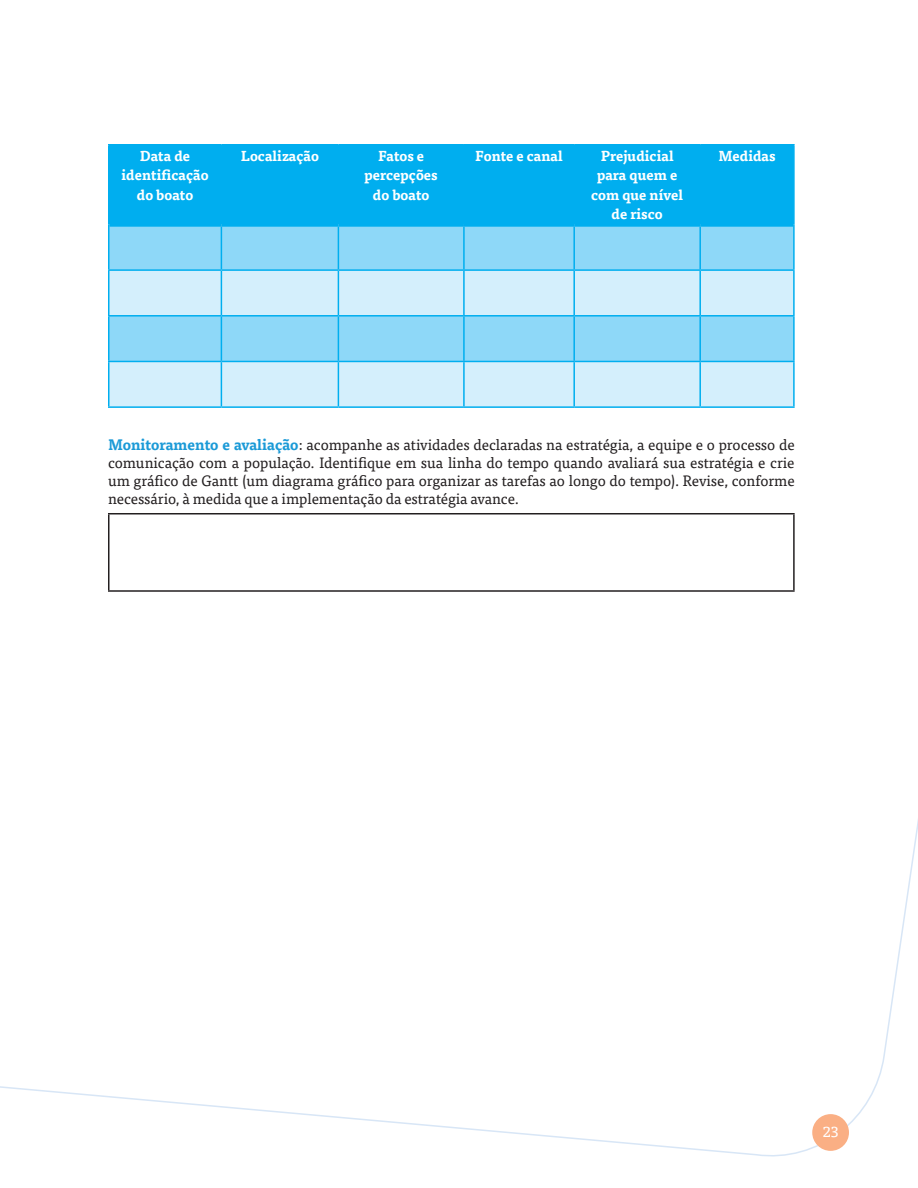
<style>
.page{position:relative;width:918px;height:1188px;background:#fff}
.page>*{position:absolute;margin:0;border:0;box-sizing:border-box;transform-origin:0 0}
.t1{font:15px/18px "Tisa Pro";letter-spacing:-.005em;color:#231f20;text-align:justify}
.t2{font:15px "Tisa Pro";color:#fff}
.t3{font:700 14.25px/19.5px "Tisa Pro";color:#fff;text-align:center}
.s1{font-weight:700;color:#1b9ad7}
</style>
<div class="page">
<svg style="left:0;top:820px;width:918px;height:337px"></svg>
<div style="left:812px;top:1114px;width:37px;height:37px;background:#faaf84;border-radius:50%"></div>
<div style="left:110px;top:146px;width:683px;height:76px;background:#00aeef"></div>
<div style="left:110px;top:227px;width:683px;height:42px;background:#8ed8f8"></div>
<svg style="left:110px;top:271px;width:683px;height:135px;fill:#d4effc"></svg>
<hr style="left:108px;top:144px;width:113px;height:2px;background:#00aeef">
<hr style="left:108px;top:146px;width:2px;height:78px;background:#00aeef">
<hr style="left:221px;top:144px;width:117px;height:2px;background:#00aeef">
<hr style="left:221px;top:146px;width:1px;height:76px;background:#00aeef">
<hr style="left:338px;top:144px;width:126px;height:2px;background:#00aeef">
<hr style="left:338px;top:146px;width:1px;height:76px;background:#00aeef">
<hr style="left:464px;top:144px;width:110px;height:2px;background:#00aeef">
<hr style="left:463px;top:146px;width:2px;height:76px;background:#00aeef">
<hr style="left:574px;top:144px;width:126px;height:2px;background:#00aeef">
<hr style="left:573px;top:146px;width:2px;height:76px;background:#00aeef">
<hr style="left:700px;top:144px;width:95px;height:2px;background:#00aeef">
<hr style="left:699px;top:146px;width:2px;height:76px;background:#00aeef">
<hr style="left:793px;top:146px;width:2px;height:78px;background:#00aeef">
<hr style="left:108px;top:224px;width:2px;height:45px;background:#00aeef">
<hr style="left:221px;top:227px;width:1px;height:42px;background:#00aeef">
<hr style="left:338px;top:227px;width:1px;height:42px;background:#00aeef">
<hr style="left:463px;top:227px;width:2px;height:42px;background:#00aeef">
<hr style="left:573px;top:227px;width:2px;height:42px;background:#00aeef">
<hr style="left:699px;top:227px;width:2px;height:42px;background:#00aeef">
<hr style="left:793px;top:224px;width:2px;height:45px;background:#00aeef">
<hr style="left:108px;top:269px;width:113px;height:2px;background:#00aeef">
<hr style="left:108px;top:271px;width:2px;height:44px;background:#00aeef">
<hr style="left:221px;top:269px;width:117px;height:2px;background:#00aeef">
<hr style="left:221px;top:271px;width:1px;height:44px;background:#00aeef">
<hr style="left:338px;top:269px;width:126px;height:2px;background:#00aeef">
<hr style="left:338px;top:271px;width:1px;height:44px;background:#00aeef">
<hr style="left:464px;top:269px;width:110px;height:2px;background:#00aeef">
<hr style="left:463px;top:271px;width:2px;height:44px;background:#00aeef">
<hr style="left:574px;top:269px;width:126px;height:2px;background:#00aeef">
<hr style="left:573px;top:271px;width:2px;height:44px;background:#00aeef">
<hr style="left:700px;top:269px;width:95px;height:2px;background:#00aeef">
<hr style="left:699px;top:271px;width:2px;height:44px;background:#00aeef">
<hr style="left:793px;top:271px;width:2px;height:44px;background:#00aeef">
<hr style="left:108px;top:315px;width:113px;height:2px;background:#00aeef">
<hr style="left:108px;top:317px;width:2px;height:44px;background:#00aeef">
<hr style="left:221px;top:315px;width:117px;height:2px;background:#00aeef">
<hr style="left:221px;top:317px;width:1px;height:44px;background:#00aeef">
<hr style="left:338px;top:315px;width:126px;height:2px;background:#00aeef">
<hr style="left:338px;top:317px;width:1px;height:44px;background:#00aeef">
<hr style="left:464px;top:315px;width:110px;height:2px;background:#00aeef">
<hr style="left:463px;top:317px;width:2px;height:44px;background:#00aeef">
<hr style="left:574px;top:315px;width:126px;height:2px;background:#00aeef">
<hr style="left:573px;top:317px;width:2px;height:44px;background:#00aeef">
<hr style="left:700px;top:315px;width:95px;height:2px;background:#00aeef">
<hr style="left:699px;top:317px;width:2px;height:44px;background:#00aeef">
<hr style="left:793px;top:317px;width:2px;height:44px;background:#00aeef">
<hr style="left:108px;top:361px;width:113px;height:1px;background:#00aeef">
<hr style="left:108px;top:362px;width:2px;height:44px;background:#00aeef">
<hr style="left:221px;top:361px;width:117px;height:1px;background:#00aeef">
<hr style="left:221px;top:362px;width:1px;height:44px;background:#00aeef">
<hr style="left:338px;top:361px;width:126px;height:1px;background:#00aeef">
<hr style="left:338px;top:362px;width:1px;height:44px;background:#00aeef">
<hr style="left:464px;top:361px;width:110px;height:1px;background:#00aeef">
<hr style="left:463px;top:362px;width:2px;height:44px;background:#00aeef">
<hr style="left:574px;top:361px;width:126px;height:1px;background:#00aeef">
<hr style="left:573px;top:362px;width:2px;height:44px;background:#00aeef">
<hr style="left:700px;top:361px;width:95px;height:1px;background:#00aeef">
<hr style="left:699px;top:362px;width:2px;height:44px;background:#00aeef">
<hr style="left:793px;top:362px;width:2px;height:44px;background:#00aeef">
<hr style="left:108px;top:406px;width:113px;height:2px;background:#00aeef">
<hr style="left:221px;top:406px;width:117px;height:2px;background:#00aeef">
<hr style="left:338px;top:406px;width:126px;height:2px;background:#00aeef">
<hr style="left:464px;top:406px;width:110px;height:2px;background:#00aeef">
<hr style="left:574px;top:406px;width:126px;height:2px;background:#00aeef">
<hr style="left:700px;top:406px;width:95px;height:2px;background:#00aeef">
<div style="left:110px;top:222px;width:111px;height:5px;background:#00aeef"></div>
<div style="left:221px;top:222px;width:117px;height:5px;background:#00aeef"></div>
<div style="left:338px;top:222px;width:126px;height:5px;background:#00aeef"></div>
<div style="left:464px;top:222px;width:110px;height:5px;background:#00aeef"></div>
<div style="left:574px;top:222px;width:126px;height:5px;background:#00aeef"></div>
<div style="left:700px;top:222px;width:93px;height:5px;background:#00aeef"></div>
<hr style="left:108px;top:513px;width:687px;height:1px;background:#231f20">
<hr style="left:108px;top:514px;width:2px;height:76px;background:#231f20">
<hr style="left:793px;top:514px;width:2px;height:76px;background:#231f20">
<hr style="left:108px;top:590px;width:687px;height:2px;background:#231f20">
<p class="t3" style="left:121px;top:145px;width:89px">Data de identificação do boato</p>
<p class="t3" style="left:241px;top:145px;width:80px">Localização</p>
<p class="t3" style="left:365px;top:145px;width:75px">Fatos e percepções do boato</p>
<p class="t3" style="left:475px;top:145px;width:89px">Fonte e canal</p>
<p class="t3" style="left:591px;top:145px;width:94px">Prejudicial para quem e com que nível de risco</p>
<p class="t3" style="left:718px;top:145px;width:59px">Medidas</p>
<p class="t1" style="left:108px;top:435px;width:688px"><span class="s1">Monitoramento e avaliação</span>: acompanhe as atividades declaradas na estratégia, a equipe e o processo de comunicação com a população. Identifique em sua linha do tempo quando avaliará sua estratégia e crie um gráfico de Gantt (um diagrama gráfico para organizar as tarefas ao longo do tempo). Revise, conforme necessário, à medida que a implementação da estratégia avance.</p>
<p class="t2" style="left:823px;top:1121px;width:17px">23</p>
</div>
